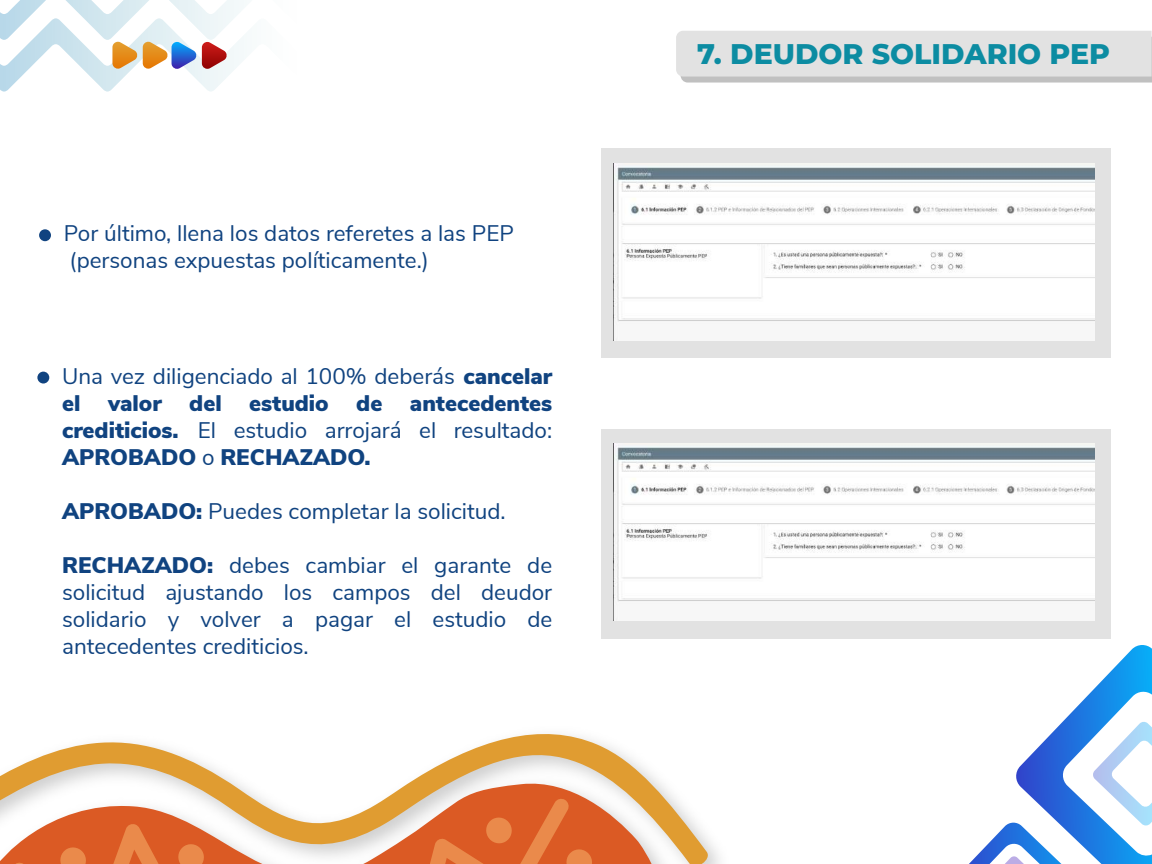
<style>
.page{position:relative;width:1152px;height:864px;background:#fff}
.page>*{position:absolute;margin:0;border:0;box-sizing:border-box;transform-origin:0 0}
.t1{font:800 28.35px "Montserrat";color:#0c8ca2}
.t2{font:22.5px/27px "Nunito Sans";color:#104380}
.t3{font:900 22.5px/27px "Nunito Sans";color:#104380;text-align:justify}
.s1{font-weight:400}
.s2{font-weight:900}
</style>
<div class="page">
<svg style="left:969px;top:645px;width:183px;height:219px"></svg>
<svg style="left:0;top:0;width:244px;height:92px"></svg>
<svg style="left:676px;top:31px;width:476px;height:52px;background:#dedede"></svg>
<svg style="left:0;top:734px;width:712px;height:130px"></svg>
<svg style="left:12px;top:799px;width:580px;height:65px"></svg>
<div style="left:39px;top:229px;width:12px;height:12px;background:#104380;border-radius:50%"></div>
<div style="left:601px;top:148px;width:510px;height:210px;background:#e2e2e2"></div>
<img style="left:614px;top:163px;width:480px;height:177px">
<div style="left:37px;top:372px;width:12px;height:12px;background:#104380;border-radius:50%"></div>
<div style="left:601px;top:429px;width:510px;height:209px;background:#e2e2e2"></div>
<img style="left:614px;top:444px;width:480px;height:177px">
<p class="t2" style="left:64px;top:219px;width:452px">Por último, llena los datos referetes a las PEP (personas expuestas políticamente.)</p>
<p class="t3" style="left:62px;top:362px;width:492px"><span class="s1">Una vez diligenciado al 100% deberás</span> cancelar el valor del estudio de antecedentes crediticios. <span class="s1">El estudio arrojará el resultado:<br></span>APROBADO <span class="s1">o</span> RECHAZADO.</p>
<p class="t2" style="left:62px;top:496px;width:445px"><span class="s2">APROBADO:</span> Puedes completar la solicitud.</p>
<p class="t2" style="left:62px;top:550px;width:492px;text-align:justify"><span class="s2">RECHAZADO:</span> debes cambiar el garante de solicitud ajustando los campos del deudor solidario y volver a pagar el estudio de antecedentes crediticios.</p>
<p class="t1" style="left:697px;top:34px;width:414px">7. DEUDOR SOLIDARIO PEP</p>
</div>
